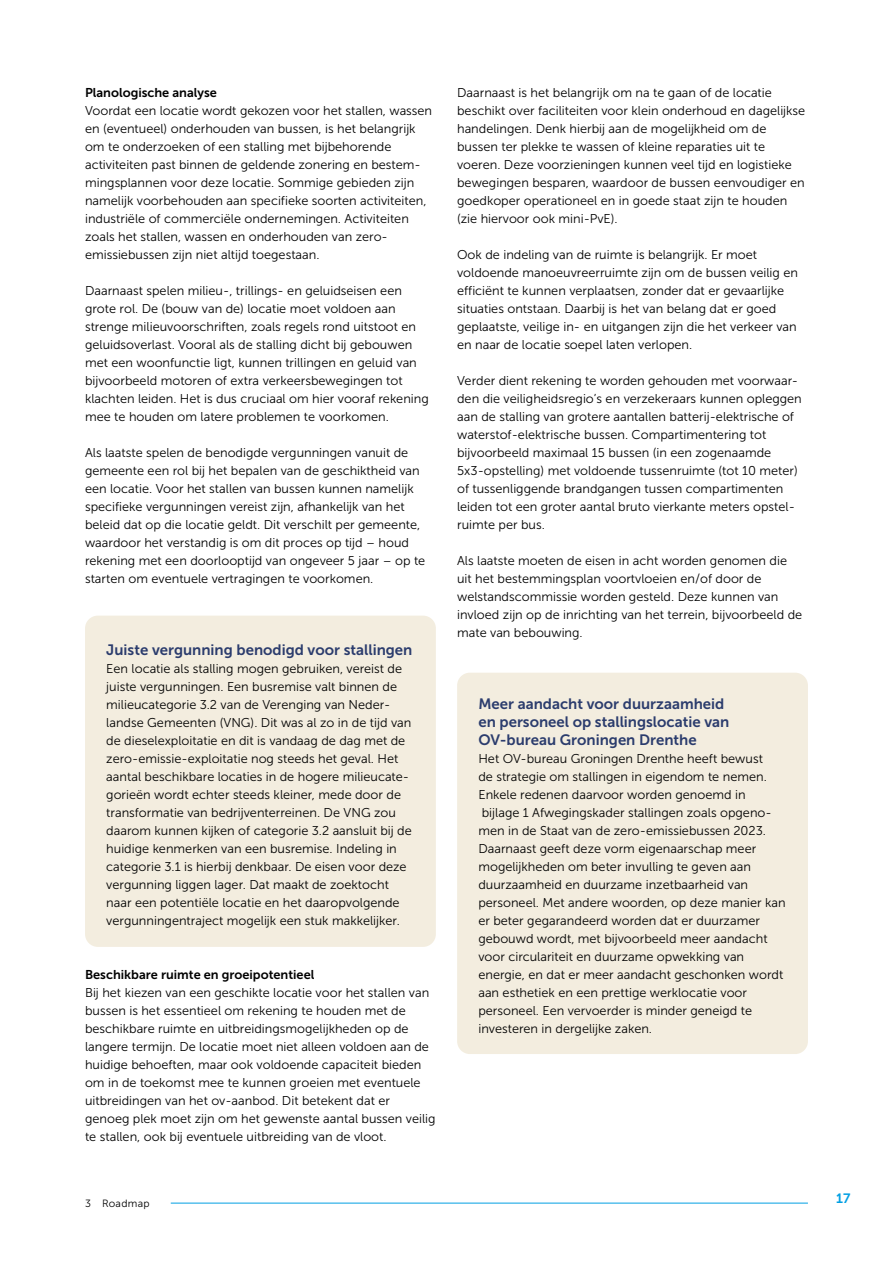
<style>
.page{position:relative;width:893px;height:1263px;background:#fff}
.page>*{position:absolute;margin:0;border:0;box-sizing:border-box;transform-origin:0 0}
.KaderKop__H3{font:15px/18px "Museo Sans 700";color:#2b3c6d}
.t1{font:13.5px "Museo Sans 700";color:#009fe3}
.Broodtekst__P{font:12.75px/18px "Museo Sans 300";color:#000}
.Tussenkop_Nummerloos_Bold__H3{font:12.75px "Museo Sans 700";color:#000}
.t2{font:10.5px "Museo Sans 300";letter-spacing:.025em;color:#000}
</style>
<div class="page">
<hr style="left:85px;top:1203px;width:723px;height:1px;background:#009fe3">
<div style="left:85px;top:1194px;width:86px;height:16px;background:#fff"></div>
<div style="left:85px;top:616px;width:351px;height:331px;background:#f3eddf;border-radius:13px"></div>
<div style="left:457px;top:673px;width:351px;height:381px;background:#f3eddf;border-radius:13px"></div>
<h3 class="Tussenkop_Nummerloos_Bold__H3" style="left:85px;top:85px;width:133px">Planologische analyse</h3>
<p class="Broodtekst__P" style="left:85px;top:101px;width:349px">Voordat een locatie wordt gekozen voor het stallen, wassen en (eventueel) onderhouden van bussen, is het belangrijk om te onderzoeken of een stalling met bijbehorende activiteiten past binnen de geldende zonering en bestem&shy;mingsplannen voor deze locatie. Sommige gebieden zijn namelijk voorbehouden aan specifieke soorten activiteiten, industriële of commerciële ondernemingen. Activiteiten zoals het stallen, wassen en onderhouden van zero&shy;emissiebussen zijn niet altijd toegestaan.</p>
<p class="Broodtekst__P" style="left:85px;top:281px;width:345px">Daarnaast spelen milieu-, trillings- en geluidseisen een grote rol. De (bouw van de) locatie moet voldoen aan strenge milieuvoorschriften, zoals regels rond uitstoot en geluidsoverlast. Vooral als de stalling dicht bij gebouwen met een woonfunctie ligt, kunnen trillingen en geluid van bijvoorbeeld motoren of extra verkeersbewegingen tot klachten leiden. Het is dus cruciaal om hier vooraf rekening mee te houden om latere problemen te voorkomen.</p>
<p class="Broodtekst__P" style="left:85px;top:443px;width:342px">Als laatste spelen de benodigde vergunningen vanuit de gemeente een rol bij het bepalen van de geschiktheid van een locatie. Voor het stallen van bussen kunnen namelijk specifieke vergunningen vereist zijn, afhankelijk van het beleid dat op die locatie geldt. Dit verschilt per gemeente, waardoor het verstandig is om dit proces op tijd – houd rekening met een doorlooptijd van ongeveer 5 jaar – op te starten om eventuele vertragingen te voorkomen.</p>
<h3 class="KaderKop__H3" style="left:106px;top:640px;width:308px">Juiste vergunning benodigd voor stallingen</h3>
<p class="Broodtekst__P" style="left:106px;top:659px;width:307px">Een locatie als stalling mogen gebruiken, vereist de juiste vergunningen. Een busremise valt binnen de milieucategorie 3.2 van de Verenging van Neder&shy;landse Gemeenten (VNG). Dit was al zo in de tijd van de dieselexploitatie en dit is vandaag de dag met de zero-emissie-exploitatie nog steeds het geval. Het aantal beschikbare locaties in de hogere milieucate&shy;gorieën wordt echter steeds kleiner, mede door de transformatie van bedrijventerreinen. De VNG zou daarom kunnen kijken of categorie 3.2 aansluit bij de huidige kenmerken van een busremise. Indeling in categorie 3.1 is hierbij denkbaar. De eisen voor deze vergunning liggen lager. Dat maakt de zoektocht naar een potentiële locatie en het daaropvolgende vergunningentraject mogelijk een stuk makkelijker.</p>
<h3 class="Tussenkop_Nummerloos_Bold__H3" style="left:85px;top:967px;width:231px">Beschikbare ruimte en groeipotentieel</h3>
<p class="Broodtekst__P" style="left:85px;top:983px;width:352px">Bij het kiezen van een geschikte locatie voor het stallen van bussen is het essentieel om rekening te houden met de beschikbare ruimte en uitbreidingsmogelijkheden op de langere termijn. De locatie moet niet alleen voldoen aan de huidige behoeften, maar ook voldoende capaciteit bieden om in de toekomst mee te kunnen groeien met eventuele uitbreidingen van het ov-aanbod. Dit betekent dat er genoeg plek moet zijn om het gewenste aantal bussen veilig te stallen, ook bij eventuele uitbreiding van de vloot.</p>
<p class="t2" style="left:85px;top:1197px;width:66px">3 Roadmap</p>
<p class="Broodtekst__P" style="left:457px;top:83px;width:350px">Daarnaast is het belangrijk om na te gaan of de locatie beschikt over faciliteiten voor klein onderhoud en dagelijkse handelingen. Denk hierbij aan de mogelijkheid om de bussen ter plekke te wassen of kleine reparaties uit te voeren. Deze voorzieningen kunnen veel tijd en logistieke bewegingen besparen, waardoor de bussen eenvoudiger en goedkoper operationeel en in goede staat zijn te houden (zie hiervoor ook mini-PvE).</p>
<p class="Broodtekst__P" style="left:457px;top:245px;width:342px">Ook de indeling van de ruimte is belangrijk. Er moet voldoende manoeuvreerruimte zijn om de bussen veilig en efficiënt te kunnen verplaatsen, zonder dat er gevaarlijke situaties ontstaan. Daarbij is het van belang dat er goed geplaatste, veilige in- en uitgangen zijn die het verkeer van en naar de locatie soepel laten verlopen.</p>
<p class="Broodtekst__P" style="left:457px;top:371px;width:346px">Verder dient rekening te worden gehouden met voorwaar&shy;den die veiligheidsregio’s en verzekeraars kunnen opleggen aan de stalling van grotere aantallen batterij-elektrische of waterstof-elektrische bussen. Compartimentering tot bijvoorbeeld maximaal 15 bussen (in een zogenaamde 5x3-opstelling) met voldoende tussenruimte (tot 10 meter) of tussenliggende brandgangen tussen compartimenten leiden tot een groter aantal bruto vierkante meters opstel&shy;ruimte per bus.</p>
<p class="Broodtekst__P" style="left:457px;top:551px;width:347px">Als laatste moeten de eisen in acht worden genomen die uit het bestemmingsplan voortvloeien en/of door de welstandscommissie worden gesteld. Deze kunnen van invloed zijn op de inrichting van het terrein, bijvoorbeeld de mate van bebouwing.</p>
<h3 class="KaderKop__H3" style="left:478px;top:694px;width:252px">Meer aandacht voor duurzaamheid en personeel op stallingslocatie van<br>OV-bureau Groningen Drenthe</h3>
<p class="Broodtekst__P" style="left:478px;top:749px;width:309px">Het OV-bureau Groningen Drenthe heeft bewust<br>de strategie om stallingen in eigendom te nemen.<br>Enkele redenen daarvoor worden genoemd in bijlage 1 Afwegingskader stallingen zoals opgeno&shy;men in de Staat van de zero-emissiebussen 2023.<br>Daarnaast geeft deze vorm eigenaarschap meer mogelijkheden om beter invulling te geven aan duurzaamheid en duurzame inzetbaarheid van personeel. Met andere woorden, op deze manier kan er beter gegarandeerd worden dat er duurzamer gebouwd wordt, met bijvoorbeeld meer aandacht voor circulariteit en duurzame opwekking van energie, en dat er meer aandacht geschonken wordt aan esthetiek en een prettige werklocatie voor personeel. Een vervoerder is minder geneigd te investeren in dergelijke zaken.</p>
<p class="t1" style="left:836px;top:1190px;width:16px">17</p>
</div>
